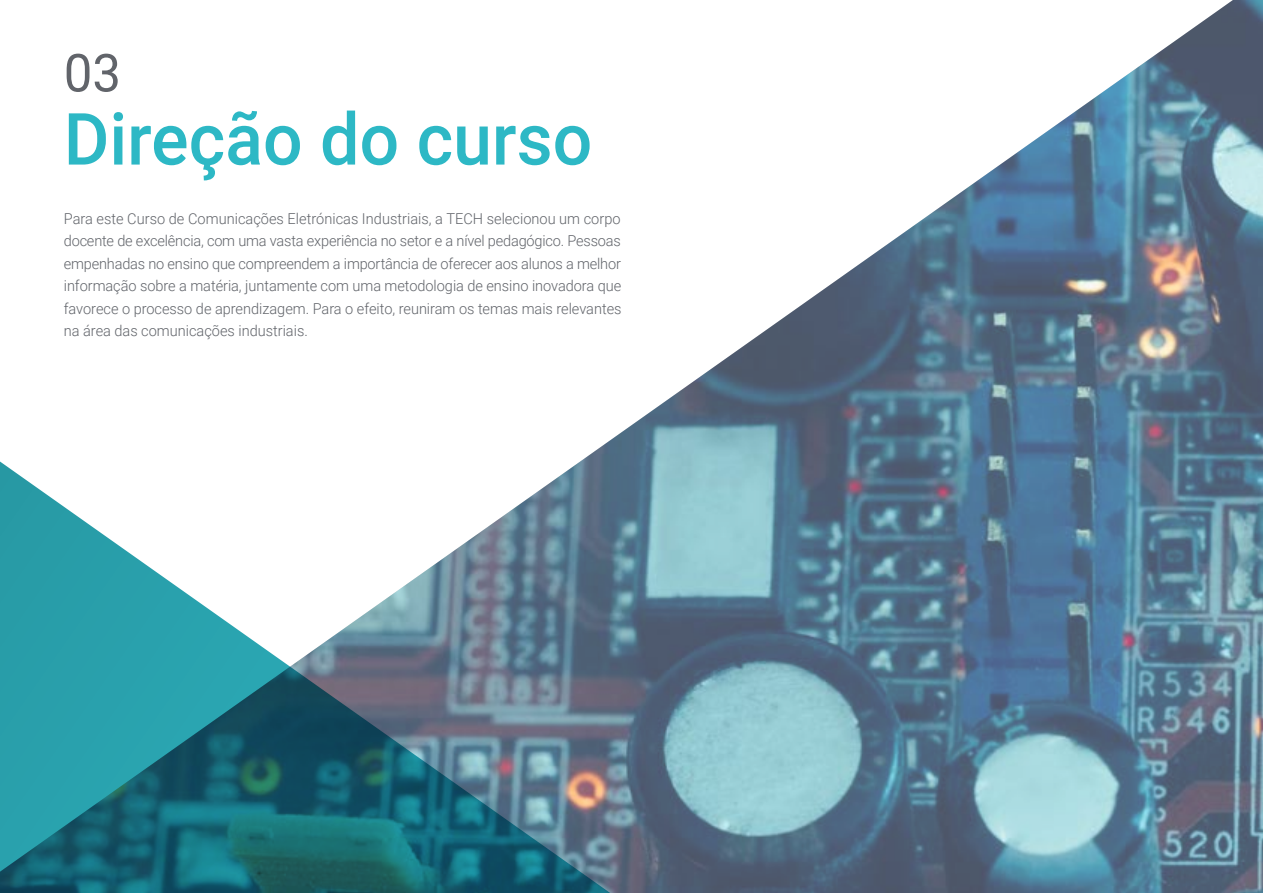
<style>
.page{position:relative;width:1263px;height:893px;background:#fff}
.page>*{position:absolute;margin:0;border:0;box-sizing:border-box;transform-origin:0 0}
.t1{font:500 72px "Roboto";color:#2db8c5}
.t2{font:52.5px "Roboto";color:#61646a}
.t3{font:300 15px/22.5px "Roboto";color:#61646a;text-align:justify}
</style>
<div class="page">
<img style="left:602px;top:0;width:661px;height:893px">
<svg style="left:0;top:446px;width:640px;height:447px"></svg>
<h2 class="t2" style="left:64px;top:36px;width:59px">03</h2>
<h1 class="t1" style="left:64px;top:89px;width:530px">Direção do curso</h1>
<p class="t3" style="left:64px;top:207px;width:559px">Para este Curso de Comunicações Eletrónicas Industriais, a TECH selecionou um corpo docente de excelência, com uma vasta experiência no setor e a nível pedagógico. Pessoas empenhadas no ensino que compreendem a importância de oferecer aos alunos a melhor informação sobre a matéria, juntamente com uma metodologia de ensino inovadora que favorece o processo de aprendizagem. Para o efeito, reuniram os temas mais relevantes na área das comunicações industriais.</p>
</div>
